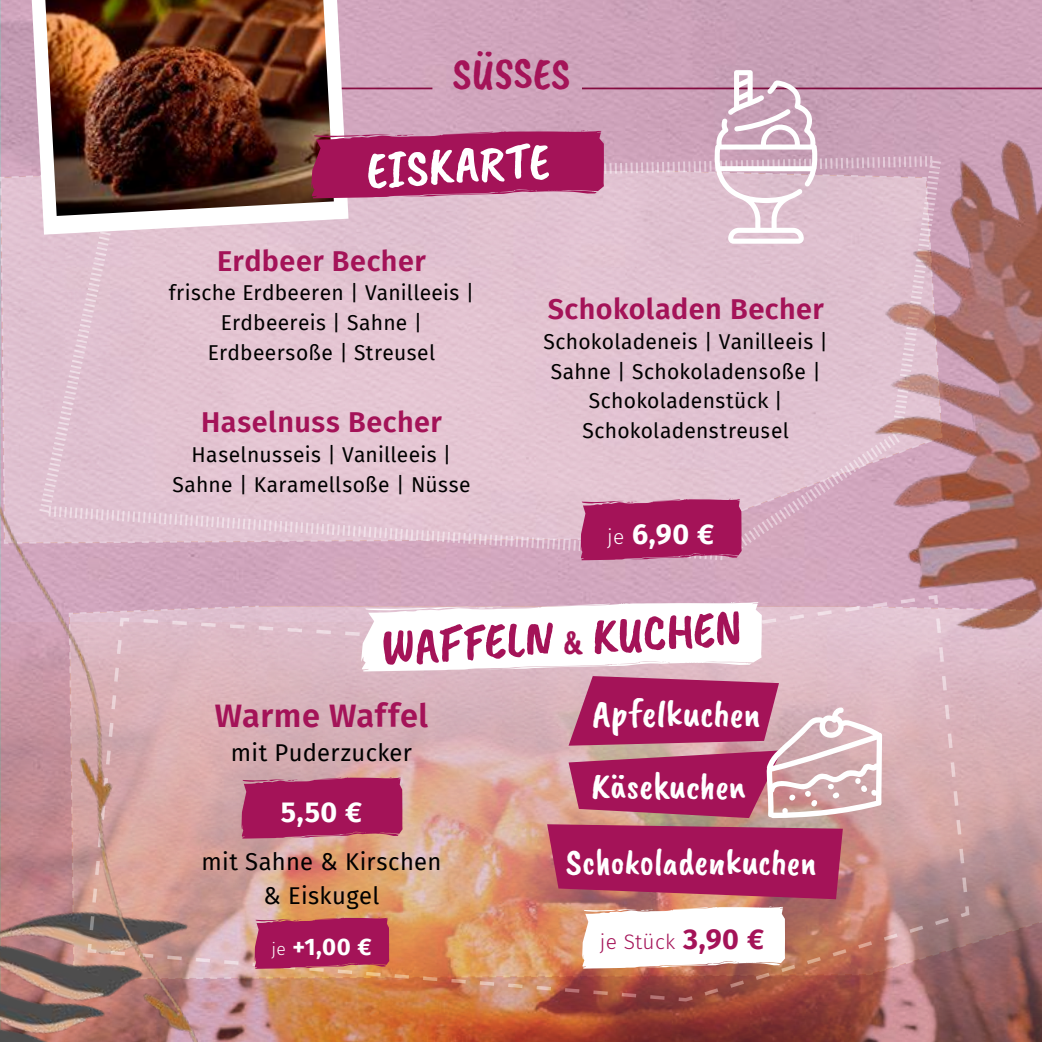
<style>
.page{position:relative;width:1042px;height:1042px;background:#fff}
.page>*{position:absolute;margin:0;border:0;box-sizing:border-box;transform-origin:0 0}
.t1{font:51.62px "Caveat Brush";color:#a41358}
.t2{font:51.62px "Caveat Brush";color:#fff}
.t3{font:44.45px "Caveat Brush";color:#a41358}
.t4{font:38.85px "Caveat Brush";letter-spacing:.01em;color:#fff}
.t5{font:37.27px "Caveat Brush";letter-spacing:-.005em;color:#fff}
.t6{font:600 32.55px "Fira Sans";letter-spacing:.015em;color:#a41358}
.t7{font:600 28.7px "Fira Sans";letter-spacing:.015em;color:#a41358}
.t8{font:700 28.7px "Fira Sans";color:#fff}
.t9{font:700 23.97px "Fira Sans";color:#fff}
.t10{font:23.8px/33.6px "Fira Sans";letter-spacing:.015em;color:#000;text-align:center}
.t11{font:21px/29.8px "Fira Sans";letter-spacing:.015em;color:#000;text-align:center}
.t12{font:300 21px "Fira Sans";letter-spacing:.01em;color:#a41358}
.s1{font-weight:300;font-size:21px}
.s2{font-size:35px}
.s3{font-weight:300;font-size:17.5px}
.s4{font-weight:700;font-size:28.7px}
</style>
<div class="page">
<img style="left:292px;top:1002px;width:750px;height:40px">
<img style="left:762px;top:54px;width:280px;height:541px">
<img style="left:292px;top:0;width:35px;height:70px">
<svg style="left:292px;top:70px;width:651px;height:490px;background:#d5abbe"></svg>
<img style="left:0;top:0;width:292px;height:1042px">
<img style="left:68px;top:595px;width:974px;height:407px">
<h2 class="t3" style="left:453px;top:48px;width:119px">SÜSSES</h2>
<h1 class="t2" style="left:365px;top:140px;width:185px;rotate:-3deg">EISKARTE</h1>
<h3 class="t7" style="left:217px;top:247px;width:210px">Erdbeer Becher</h3>
<p class="t11" style="left:169px;top:278px;width:307px">frische Erdbeeren | Vanilleeis |<br>Erdbeereis | Sahne |<br>Erdbeersoße | Streusel</p>
<h3 class="t7" style="left:201px;top:408px;width:242px">Haselnuss Becher</h3>
<p class="t11" style="left:172px;top:439px;width:300px">Haselnusseis | Vanilleeis |<br>Sahne | Karamellsoße | Nüsse</p>
<h3 class="t7" style="left:548px;top:295px;width:278px">Schokoladen Becher</h3>
<p class="t11" style="left:543px;top:326px;width:286px">Schokoladeneis | Vanilleeis |<br>Sahne | Schokoladensoße |<br>Schokoladenstück |<br>Schokoladenstreusel</p>
<h3 class="t8" style="left:607px;top:520px;width:108px"><span class="s1">je</span> 6,90 €</h3>
<h1 class="t1" style="left:380px;top:617px;width:363px;rotate:-3deg">WAFFELN <span class="s2">&amp;</span> KUCHEN</h1>
<h3 class="t6" style="left:215px;top:700px;width:215px">Warme Waffel</h3>
<p class="t10" style="left:231px;top:735px;width:182px">mit Puderzucker</p>
<h3 class="t8" style="left:281px;top:798px;width:83px">5,50 €</h3>
<p class="t10" style="left:202px;top:844px;width:241px">mit Sahne &amp; Kirschen &amp; Eiskugel</p>
<h3 class="t4" style="left:592px;top:691px;width:170px">Apfelkuchen</h3>
<h3 class="t5" style="left:591px;top:765px;width:155px">Käsekuchen</h3>
<h3 class="t5" style="left:566px;top:840px;width:252px">Schokoladenkuchen</h3>
<p class="t9" style="left:271px;top:935px;width:102px"><span class="s3">je</span> +1,00 €</p>
<p class="t12" style="left:600px;top:933px;width:165px">je Stück <span class="s4">3,90 €</span></p>
</div>
